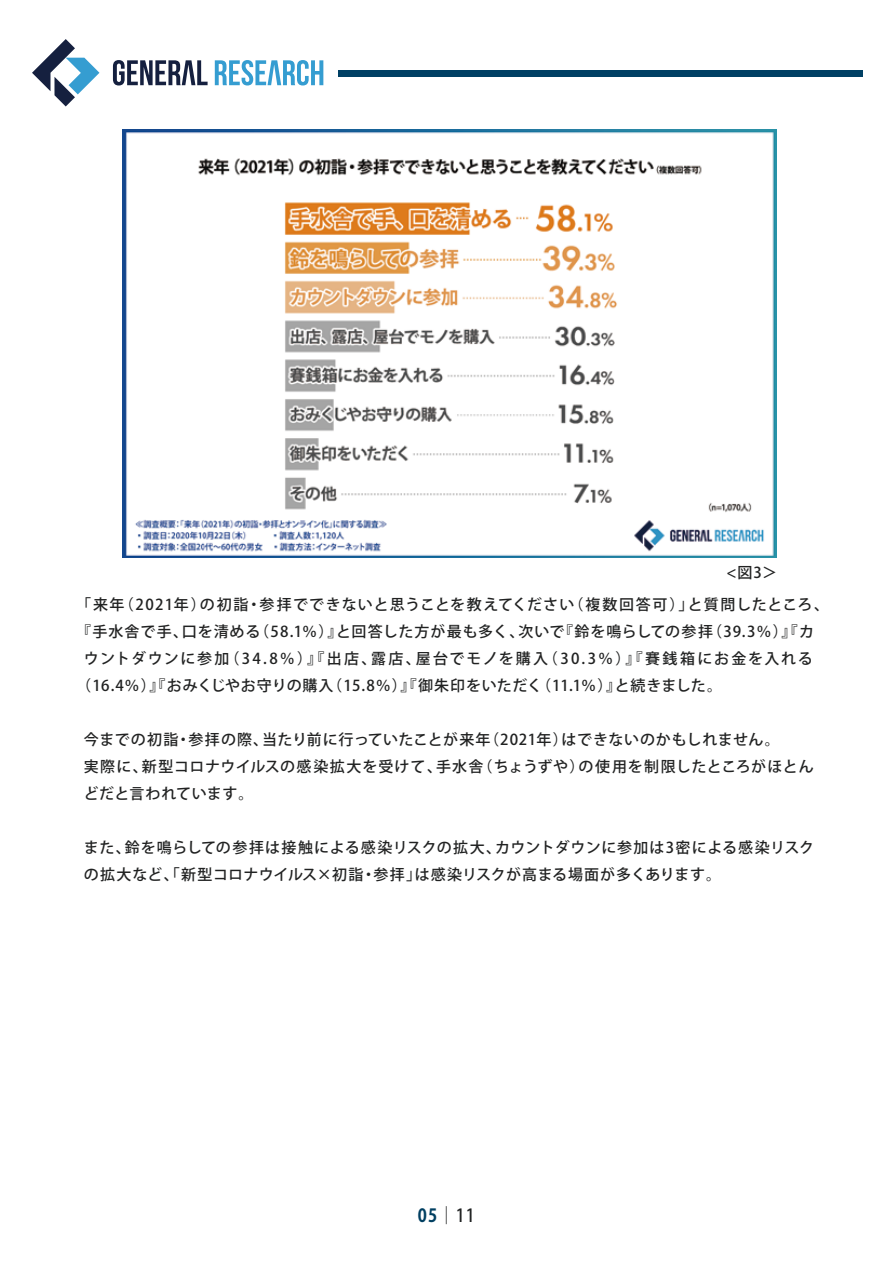
<style>
.page{position:relative;width:893px;height:1263px;background:#fff}
.page>*{position:absolute;margin:0;border:0;box-sizing:border-box;transform-origin:0 0}
.t1{font:500 18px "Koz Go Pr 6 N";color:#1f2121;scale:.89 1}
.t2{font:500 15px/27px "Koz Go Pr 6 N";letter-spacing:.055em;color:#212222}
.t3{font:500 15px/31.3px "Koz Go Pr 6 N";letter-spacing:.075em;color:#212222}
.t4{font:500 15px "Koz Go Pr 6 N";letter-spacing:.025em;color:#212222}
.t5{font:500 15px "Koz Go Pr 6 N";letter-spacing:.12em;color:#212222}
.s1{font-weight:700;color:#003f61}
</style>
<div class="page">
<div style="left:338px;top:70px;width:525px;height:7px;background:#004064"></div>
<svg style="left:113px;top:60px;width:95px;height:26px"></svg>
<svg style="left:215px;top:60px;width:108px;height:26px"></svg>
<svg style="left:32px;top:39px;width:67px;height:67px"></svg>
<img style="left:122px;top:129px;width:654px;height:429px">
<p class="t3" style="left:76px;top:557px;width:754px;text-indent:650px">&lt;図3＞<br>「来年（2021年）の初詣・参拝でできないと思うことを教えてください（複数回答可）」と質問したところ、</p>
<p class="t2" style="left:76px;top:618px;width:739px">『手水舎で手、口を清める（58.1％）』と回答した方が最も多く、次いで『鈴を鳴らしての参拝（39.3％）』『カ</p>
<p class="t5" style="left:84px;top:650px;width:731px">ウントダウンに参加（34.8％）』『出店、露店、屋台でモノを購入（30.3％）』『賽銭箱にお金を入れる</p>
<p class="t4" style="left:76px;top:677px;width:647px">（16.4％）』『おみくじやお守りの購入（15.8％）』『御朱印をいただく（11.1％）』と続きました。</p>
<p class="t2" style="left:84px;top:726px;width:731px">今までの初詣・参拝の際、当たり前に行っていたことが来年（2021年）はできないのかもしれません。<br>実際に、新型コロナウイルスの感染拡大を受けて、手水舎（ちょうずや）の使用を制限したところがほとんどだと言われています。</p>
<p class="t2" style="left:84px;top:834px;width:732px">また、鈴を鳴らしての参拝は接触による感染リスクの拡大、カウントダウンに参加は3密による感染リスクの拡大など、「新型コロナウイルス×初詣・参拝」は感染リスクが高まる場面が多くあります。</p>
<p class="t1" style="left:418px;top:1205px;width:65px"><span class="s1">05</span>｜11</p>
</div>
